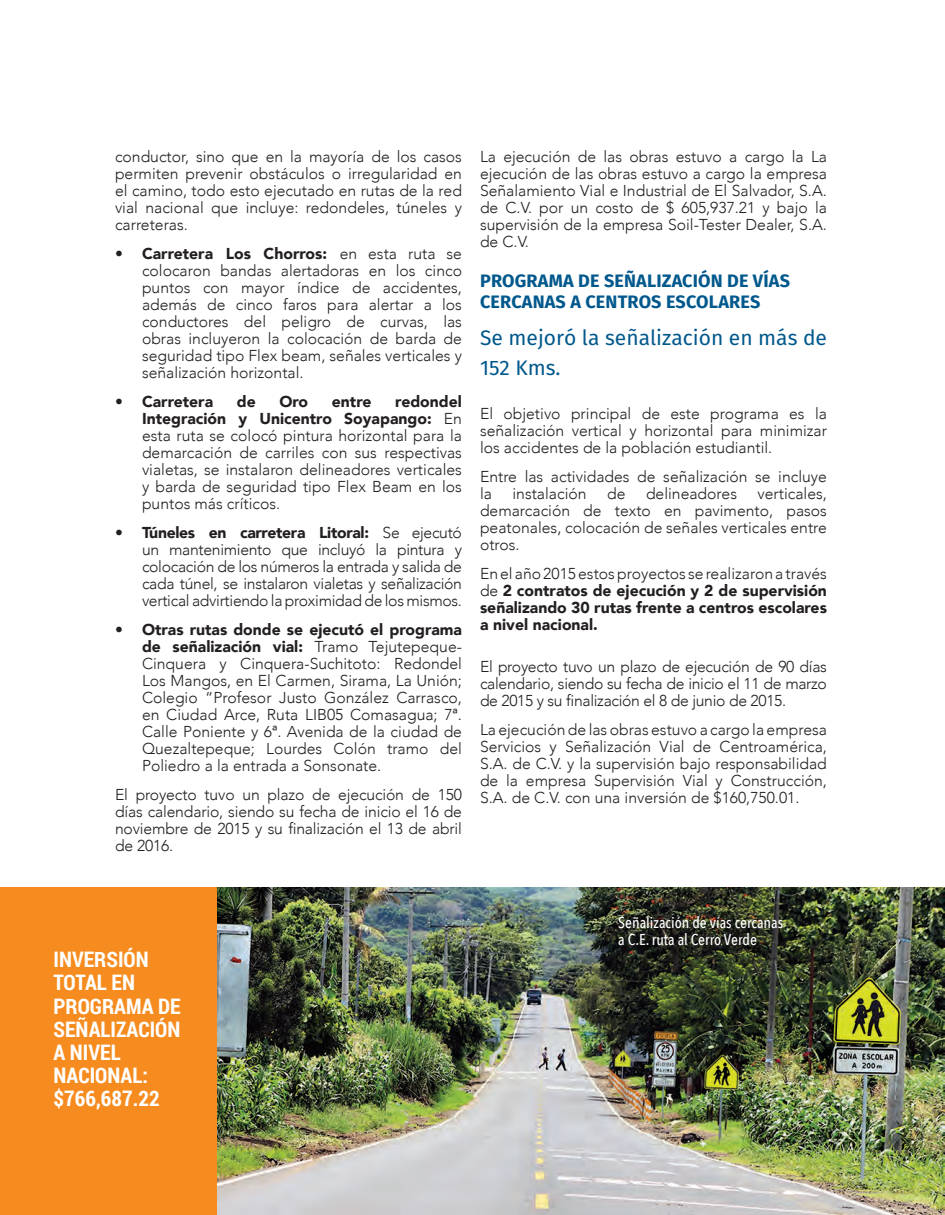
<style>
.page{position:relative;width:945px;height:1215px;background:#fff}
.page>*{position:absolute;margin:0;border:0;box-sizing:border-box;transform-origin:0 0}
.t1{font:700 21.3px/23.1px "Roboto Condensed";color:#fff}
.subtitulos{font:21px/30px "Fira Sans";color:#00588c}
.subtitulos-2{font:700 18px/21px "Fira Sans";letter-spacing:.01em;color:#00588c}
.t2{font:300 15.75px/17px "Avenir";color:#231f20;text-align:justify}
.t3{font:900 15.75px/17px "Avenir";color:#231f20;text-align:justify}
.t4{font:500 15.75px/17px "Avenir Next Condensed";color:#fff}
.s1{font-weight:900}
.s2{font-weight:300}
</style>
<div class="page">
<img style="left:217px;top:888px;width:728px;height:327px">
<div style="left:0;top:888px;width:217px;height:327px;background:#f68c1f"></div>
<p class="t2" style="left:115px;top:148px;width:349px">conductor, sino que en la mayoría de los casos permiten prevenir obstáculos o irregularidad en el camino, todo esto ejecutado en rutas de la red vial nacional que incluye: redondeles, túneles y carreteras.</p>
<p class="t2" style="left:142px;top:245px;width:322px;text-indent:-27px"><span class="s1">• Carretera Los Chorros:</span> en esta ruta se colocaron bandas alertadoras en los cinco puntos con mayor índice de accidentes, además de cinco faros para alertar a los conductores del peligro de curvas, las obras incluyeron la colocación de barda de seguridad tipo Flex beam, señales verticales y señalización horizontal.</p>
<p class="t3" style="left:115px;top:393px;width:100px">• Carretera</p>
<p class="t3" style="left:237px;top:393px;width:20px">de</p>
<p class="t3" style="left:279px;top:393px;width:30px">Oro</p>
<p class="t3" style="left:332px;top:393px;width:41px">entre</p>
<p class="t2" style="left:142px;top:393px;width:322px;text-indent:253px"><span class="s1">redondel Integración y Unicentro Soyapango:</span> En esta ruta se colocó pintura horizontal para la demarcación de carriles con sus respectivas vialetas, se instalaron delineadores verticales y barda de seguridad tipo Flex Beam en los puntos más críticos.</p>
<p class="t2" style="left:142px;top:524px;width:322px;text-indent:-27px"><span class="s1">• Túneles en carretera Litoral:</span> Se ejecutó un mantenimiento que incluyó la pintura y colocación de los números la entrada y salida de cada túnel, se instalaron vialetas y señalización vertical advirtiendo la proximidad de los mismos.</p>
<p class="t2" style="left:142px;top:621px;width:322px;text-indent:-27px"><span class="s1">• Otras rutas donde se ejecutó el programa de señalización vial:</span> Tramo Tejutepeque-Cinquera y Cinquera-Suchitoto: Redondel Los Mangos, en El Carmen, Sirama, La Unión; Colegio “Profesor Justo González Carrasco, en Ciudad Arce, Ruta LIB05 Comasagua; 7ª.<br>Calle Poniente y 6ª. Avenida de la ciudad de Quezaltepeque; Lourdes Colón tramo del Poliedro a la entrada a Sonsonate.</p>
<p class="t2" style="left:115px;top:786px;width:349px">El proyecto tuvo un plazo de ejecución de 150 días calendario, siendo su fecha de inicio el 16 de noviembre de 2015 y su finalización el 13 de abril de 2016.</p>
<p class="t2" style="left:480px;top:148px;width:349px">La ejecución de las obras estuvo a cargo la La ejecución de las obras estuvo a cargo la empresa Señalamiento Vial e Industrial de El Salvador, S.A. de C.V. por un costo de $ 605,937.21 y bajo la supervisión de la empresa Soil-Tester Dealer, S.A. de C.V.</p>
<p class="subtitulos-2" style="left:480px;top:271px;width:311px">PROGRAMA DE SEÑALIZACIÓN DE VÍAS<br>CERCANAS A CENTROS ESCOLARES</p>
<p class="subtitulos" style="left:480px;top:324px;width:348px">Se mejoró la señalización en más de<br>152 Kms.</p>
<p class="t2" style="left:480px;top:405px;width:348px">El objetivo principal de este programa es la señalización vertical y horizontal para minimizar los accidentes de la población estudiantil.</p>
<p class="t2" style="left:480px;top:468px;width:348px">Entre las actividades de señalización se incluye la</p>
<p class="t2" style="left:480px;top:485px;width:348px;text-indent:278px">verticales, demarcación de texto en pavimento, pasos peatonales, colocación de señales verticales entre otros.</p>
<p class="t3" style="left:480px;top:564px;width:348px"><span class="s2">En el año 2015 estos proyectos se realizaron a través de</span> 2 contratos de ejecución y 2 de supervisión señalizando 30 rutas frente a centros escolares a nivel nacional.</p>
<p class="t2" style="left:480px;top:658px;width:348px">El proyecto tuvo un plazo de ejecución de 90 días calendario, siendo su fecha de inicio el 11 de marzo de 2015 y su finalización el 8 de junio de 2015.</p>
<p class="t2" style="left:480px;top:721px;width:349px">La ejecución de las obras estuvo a cargo la empresa Servicios y Señalización Vial de Centroamérica, S.A. de C.V. y la supervisión bajo responsabilidad de la empresa Supervisión Vial y Construcción, S.A. de C.V. con una inversión de $160,750.01.</p>
<p class="t2" style="left:512px;top:485px;width:76px">instalación</p>
<p class="t2" style="left:607px;top:485px;width:20px">de</p>
<p class="t2" style="left:646px;top:485px;width:93px">delineadores</p>
<p class="t1" style="left:53px;top:947px;width:129px">INVERSIÓN<br>TOTAL EN<br>PROGRAMA DE<br>SEÑALIZACIÓN<br>A NIVEL<br>NACIONAL: $766,687.22</p>
<p class="t4" style="left:618px;top:914px;width:166px">Señalización de vías cercanas a C.E. ruta al Cerro Verde</p>
</div>
